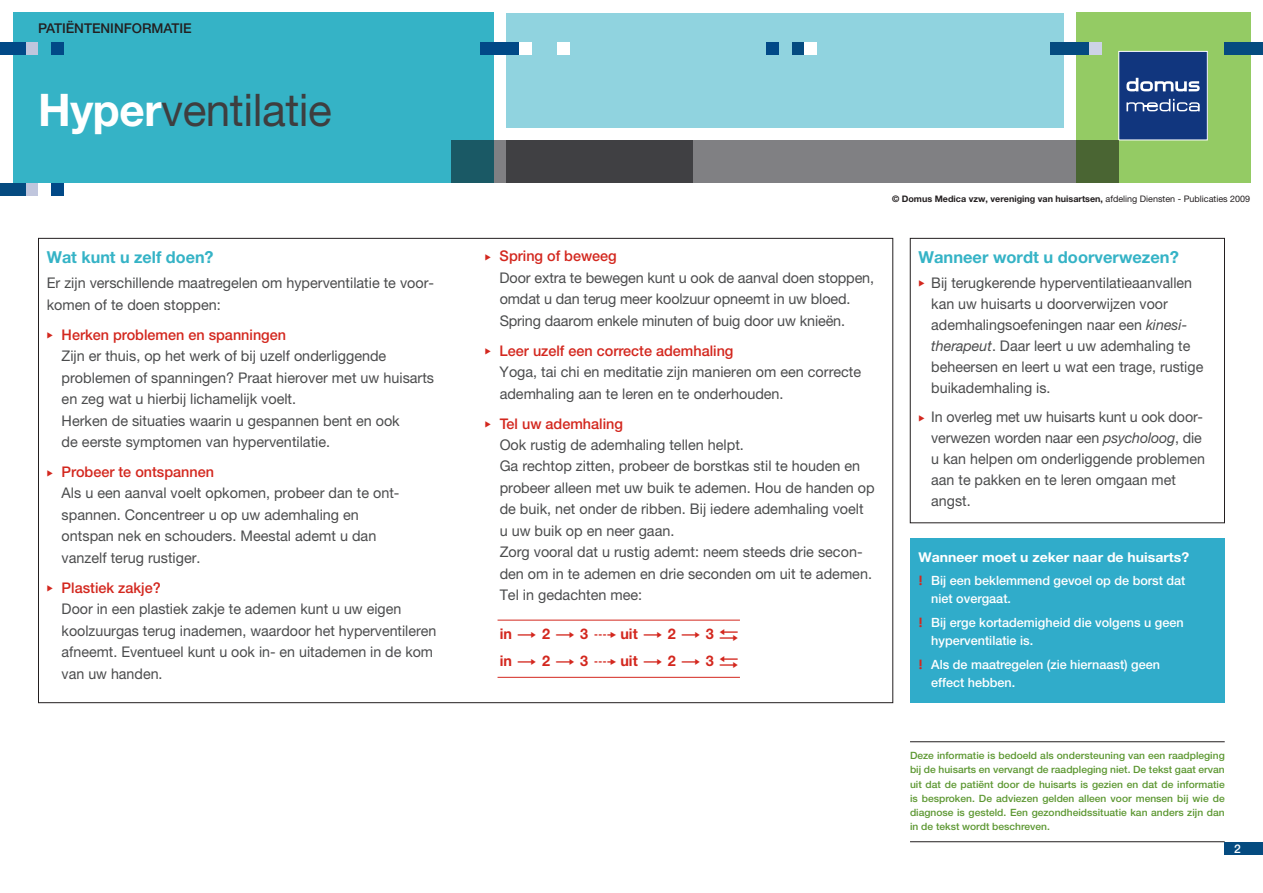
<style>
.page{position:relative;width:1263px;height:893px;background:#fff}
.page>*{position:absolute;margin:0;border:0;box-sizing:border-box;transform-origin:0 0}
.t1{font:45px "Helvetica Neue LT Pro";letter-spacing:-.01em;color:#3e3e3f}
.t2{font:700 16.5px "Helvetica Neue LT Pro";color:#35b3c6}
.t3{font:14.7px/21.5px "Helvetica Neue LT Pro";color:#4b4c4d}
.t4{font:700 14.7px "Helvetica Neue LT Pro";color:#d3271e}
.t5{font:700 13.5px "Helvetica Neue LT Pro";color:#fff;scale:1.04 1}
.t6{font:500 13.5px "Helvetica Neue LT Pro";color:#231f20}
.t7{font:500 12.75px/18px "Helvetica Neue LT Pro";color:#fff}
.t8{font:500 12px "Helvetica Neue LT Pro";color:#fff}
.t9{font:500 10.05px/14.2px "Helvetica Neue LT Pro";color:#5c9731;text-align:justify}
.t10{font:700 9px "Helvetica Neue LT Pro";color:#231f20}
.s1{font-weight:700;color:#fff}
.s2{color:#d3271e}
.s3{font-weight:500;color:#d3271e}
.s4{font-weight:400}
.s5{font-style:italic}
.s6{font-family:"Futura Std";font-weight:800;font-size:12.45px;color:#d3271e}
</style>
<div class="page">
<hr style="left:497px;top:620px;width:243px;height:1px;background:#d3271e">
<hr style="left:497px;top:677px;width:243px;height:1px;background:#d3271e">
<hr style="left:910px;top:741px;width:315px;height:1px;background:#231f20">
<hr style="left:910px;top:841px;width:315px;height:1px;background:#231f20">
<div style="left:1076px;top:13px;width:174px;height:170px;background:#94cb64"></div>
<div style="left:1119px;top:51px;width:88px;height:89px;background:#11367e"></div>
<svg style="left:1126px;top:78px;width:74px;height:13px"></svg>
<svg style="left:1126px;top:99px;width:74px;height:12px"></svg>
<div style="left:1118px;top:51px;width:90px;height:89px;border:1px solid #fff"></div>
<div style="left:13px;top:13px;width:480px;height:170px;background:#35b3c6"></div>
<div style="left:506px;top:13px;width:557px;height:115px;background:#90d3df"></div>
<div style="left:26px;top:43px;width:12px;height:12px;background:#c0c6dd"></div>
<div style="left:51px;top:43px;width:13px;height:12px;background:#014987"></div>
<div style="left:0;top:43px;width:26px;height:12px;background:#014987"></div>
<div style="left:557px;top:43px;width:13px;height:12px;background:#fff"></div>
<div style="left:519px;top:43px;width:12px;height:12px;background:#fff"></div>
<div style="left:480px;top:43px;width:39px;height:12px;background:#014987"></div>
<div style="left:506px;top:140px;width:612px;height:43px;background:#808083"></div>
<svg style="left:451px;top:140px;width:242px;height:43px;background:#3c474c"></svg>
<div style="left:792px;top:43px;width:12px;height:12px;background:#054b80"></div>
<div style="left:766px;top:43px;width:13px;height:12px;background:#014987"></div>
<div style="left:804px;top:43px;width:13px;height:12px;background:#fff"></div>
<div style="left:1225px;top:43px;width:38px;height:12px;background:#054b80"></div>
<div style="left:26px;top:183px;width:12px;height:13px;background:#c0c6dd"></div>
<div style="left:51px;top:183px;width:13px;height:13px;background:#014987"></div>
<div style="left:0;top:183px;width:26px;height:13px;background:#054b80"></div>
<div style="left:1089px;top:43px;width:12px;height:12px;background:#cdd3e6"></div>
<div style="left:1050px;top:43px;width:39px;height:12px;background:#054b80"></div>
<div style="left:1225px;top:842px;width:38px;height:13px;background:#054b80"></div>
<div style="left:910px;top:238px;width:315px;height:285px;border:1px solid #231f20"></div>
<div style="left:910px;top:539px;width:315px;height:164px;background:#30acca"></div>
<p class="t6" style="left:38px;top:20px;width:155px">PATIËNTENINFORMATIE</p>
<h1 class="t1" style="left:38px;top:83px;width:295px"><span class="s1">Hyper</span>ventilatie</h1>
<p class="t2" style="left:47px;top:247px;width:168px">Wat kunt u zelf doen?</p>
<p class="t3" style="left:47px;top:272px;width:389px">Er zijn verschillende maatregelen om hyperventilatie te voor&shy;komen of te doen stoppen:</p>
<p class="t3" style="left:62px;top:324px;width:374px;text-indent:-15px"><span class="s2">◆</span> <span class="s3">Herken problemen en spanningen<br></span>Zijn er thuis, op het werk of bij uzelf onderliggende problemen of spanningen? Praat hierover met uw huisarts en zeg wat u hierbij lichamelijk voelt.<br>Herken de situaties waarin u gespannen bent en ook<br>de eerste symptomen van hyperventilatie.</p>
<p class="t3" style="left:62px;top:461px;width:339px;text-indent:-15px"><span class="s2">◆</span> <span class="s3">Probeer te ontspannen<br></span>Als u een aanval voelt opkomen, probeer dan te ont&shy;spannen. Concentreer u op uw ademhaling en ontspan nek en schouders. Meestal ademt u dan vanzelf terug rustiger.</p>
<p class="t3" style="left:62px;top:577px;width:376px;text-indent:-15px"><span class="s2">◆</span> <span class="s3">Plastiek zakje?<br></span>Door in een plastiek zakje te ademen kunt u uw eigen koolzuurgas terug inademen, waardoor het hyperventileren afneemt. Eventueel kunt u ook in- en uitademen in de kom van uw handen.</p>
<p class="t10" style="left:892px;top:193px;width:360px">© Domus Medica vzw, vereniging van huisartsen, <span class="s4">afdeling Diensten - Publicaties 2009</span></p>
<p class="t3" style="left:500px;top:245px;width:376px;text-indent:-15px"><span class="s2">◆</span> <span class="s3">Spring of beweeg<br></span>Door extra te bewegen kunt u ook de aanval doen stoppen, omdat u dan terug meer koolzuur opneemt in uw bloed.<br>Spring daarom enkele minuten of buig door uw knieën.</p>
<p class="t3" style="left:500px;top:340px;width:363px;text-indent:-15px"><span class="s2">◆</span> <span class="s3">Leer uzelf een correcte ademhaling<br></span>Yoga, tai chi en meditatie zijn manieren om een correcte ademhaling aan te leren en te onderhouden.</p>
<p class="t3" style="left:500px;top:412px;width:376px;text-indent:-15px"><span class="s2">◆</span> <span class="s3">Tel uw ademhaling<br></span>Ook rustig de ademhaling tellen helpt.<br>Ga rechtop zitten, probeer de borstkas stil te houden en probeer alleen met uw buik te ademen. Hou de handen op de buik, net onder de ribben. Bij iedere ademhaling voelt u uw buik op en neer gaan.<br>Zorg vooral dat u rustig ademt: neem steeds drie secon&shy;den om in te ademen en drie seconden om uit te ademen.<br>Tel in gedachten mee:</p>
<p class="t4" style="left:500px;top:625px;width:14px">in</p>
<p class="t4" style="left:542px;top:625px;width:10px">2</p>
<p class="t4" style="left:580px;top:625px;width:59px">3 ✔ uit</p>
<p class="t4" style="left:668px;top:625px;width:10px">2</p>
<p class="t4" style="left:706px;top:625px;width:10px">3</p>
<p class="t4" style="left:500px;top:652px;width:14px">in</p>
<p class="t4" style="left:542px;top:652px;width:10px">2</p>
<p class="t4" style="left:580px;top:652px;width:59px">3 ✔ uit</p>
<p class="t4" style="left:668px;top:652px;width:10px">2</p>
<p class="t4" style="left:706px;top:652px;width:10px">3</p>
<p class="t2" style="left:918px;top:247px;width:262px">Wanneer wordt u doorverwezen?</p>
<p class="t3" style="left:931px;top:272px;width:274px;line-height:21px;text-indent:-13px"><span class="s2">◆</span> Bij terugkerende hyperventilatieaanvallen kan uw huisarts u doorverwijzen voor ademhalingsoefeningen naar een <span class="s5">kinesi&shy;therapeut</span>. Daar leert u uw ademhaling te beheersen en leert u wat een trage, rustige buikademhaling is.</p>
<p class="t3" style="left:931px;top:406px;width:275px;line-height:21px;text-indent:-13px"><span class="s2">◆</span> In overleg met uw huisarts kunt u ook door&shy;verwezen worden naar een <span class="s5">psycholoog</span>, die u kan helpen om onderliggende problemen aan te pakken en te leren omgaan met angst.</p>
<p class="t5" style="left:918px;top:549px;width:262px">Wanneer moet u zeker naar de huisarts?</p>
<p class="t7" style="left:931px;top:571px;width:256px;text-indent:-13px"><span class="s6">!</span> Bij een beklemmend gevoel op de borst dat niet overgaat.</p>
<p class="t7" style="left:931px;top:613px;width:254px;text-indent:-13px"><span class="s6">!</span> Bij erge kortademigheid die volgens u geen hyperventilatie is.</p>
<p class="t7" style="left:931px;top:656px;width:230px;text-indent:-13px"><span class="s6">!</span> Als de maatregelen (zie hiernaast) geen effect hebben.</p>
<p class="t9" style="left:910px;top:748px;width:316px">Deze informatie is bedoeld als ondersteuning van een raad-- pleging bij de huisarts en vervangt de raadpleging niet. De tekst gaat ervan uit dat de patiënt door de huisarts is gezien en dat de informatie is besproken. De adviezen gelden alleen voor mensen bij wie de diagnose is gesteld. Een gezondheidssituatie kan anders zijn dan in de tekst wordt beschreven.</p>
<p class="t8" style="left:1234px;top:841px;width:8px">2</p>
</div>
